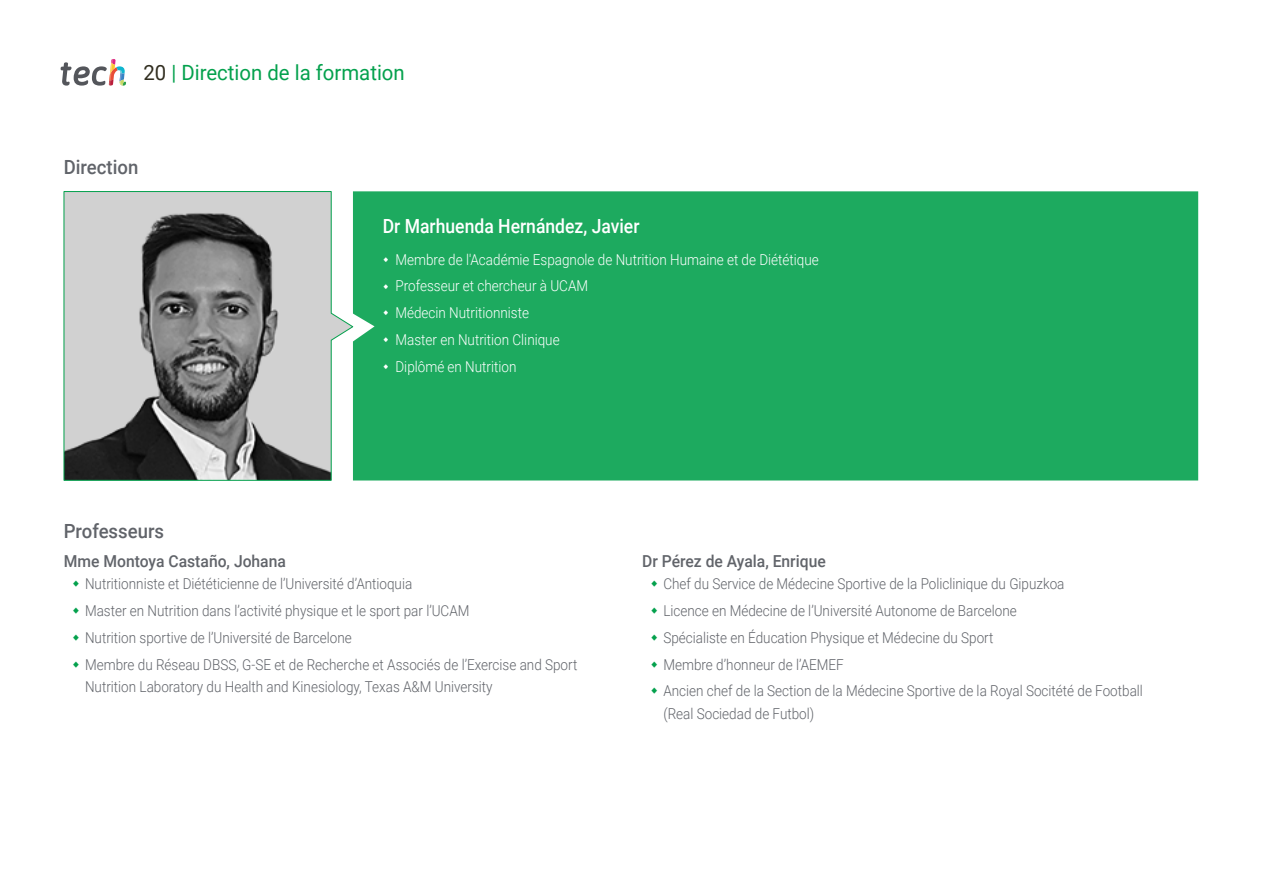
<style>
.page{position:relative;width:1263px;height:893px;background:#fff}
.page>*{position:absolute;margin:0;border:0;box-sizing:border-box;transform-origin:0 0}
.t1{font:21px "Roboto";color:#04a14d}
.t2{font:500 19.5px "Roboto";color:#fff;scale:.9 1}
.t3{font:500 19.5px "Roboto";color:#61646a;scale:.95 1}
.t4{font:500 16.5px "Roboto";color:#61646a;scale:.95 1}
.t5{font:300 15px/26.7px "Roboto";color:#61646a;scale:.9 1}
.t6{font:300 15px/26.7px "Roboto";color:#fff;scale:.9 1}
.s1{color:#312e20}
</style>
<div class="page">
<svg style="left:61px;top:59px;width:65px;height:27px"></svg>
<div style="left:353px;top:191px;width:845px;height:289px;background:#1daa5f"></div>
<svg style="left:64px;top:191px;width:289px;height:290px"></svg>
<svg style="left:384px;top:257px;width:4px;height:5px"></svg>
<svg style="left:384px;top:284px;width:4px;height:5px"></svg>
<svg style="left:384px;top:310px;width:4px;height:5px"></svg>
<svg style="left:384px;top:337px;width:4px;height:5px"></svg>
<svg style="left:384px;top:364px;width:4px;height:5px"></svg>
<h1 class="t1" style="left:144px;top:57px;width:263px"><span class="s1">20</span> | Direction de la formation</h1>
<h2 class="t3" style="left:64px;top:153px;width:80px">Direction</h2>
<h2 class="t3" style="left:64px;top:517px;width:107px">Professeurs</h2>
<h2 class="t2" style="left:383px;top:212px;width:287px">Dr Marhuenda Hernández, Javier</h2>
<p class="t6" style="left:395px;top:245px;width:472px">Membre de l'Académie Espagnole de Nutrition Humaine et de Diététique Professeur et chercheur à UCAM<br>Médecin Nutritionniste<br>Master en Nutrition Clinique<br>Diplômé en Nutrition</p>
<p class="t4" style="left:64px;top:550px;width:235px">Mme Montoya Castaño, Johana</p>
<p class="t5" style="left:85px;top:570px;width:549px">Nutritionniste et Diététicienne de l’Université d’Antioquia<br>Master en Nutrition dans l’activité physique et le sport par l’UCAM<br>Nutrition sportive de l’Université de Barcelone<br>Membre du Réseau DBSS, G-SE et de Recherche et Associés de l’Exercise and Sport</p>
<p class="t5" style="left:85px;top:673px;width:454px">Nutrition Laboratory du Health and Kinesiology, Texas A&amp;M University</p>
<p class="t4" style="left:642px;top:550px;width:195px">Dr Pérez de Ayala, Enrique</p>
<p class="t5" style="left:663px;top:570px;width:534px">Chef du Service de Médecine Sportive de la Policlinique du Gipuzkoa<br>Licence en Médecine de l’Université Autonome de Barcelone<br>Spécialiste en Éducation Physique et Médecine du Sport<br>Membre d’honneur de l’AEMEF<br>Ancien chef de la Section de la Médecine Sportive de la Royal Socitété de Football</p>
<p class="t5" style="left:663px;top:700px;width:169px">(Real Sociedad de Futbol)</p>
</div>
